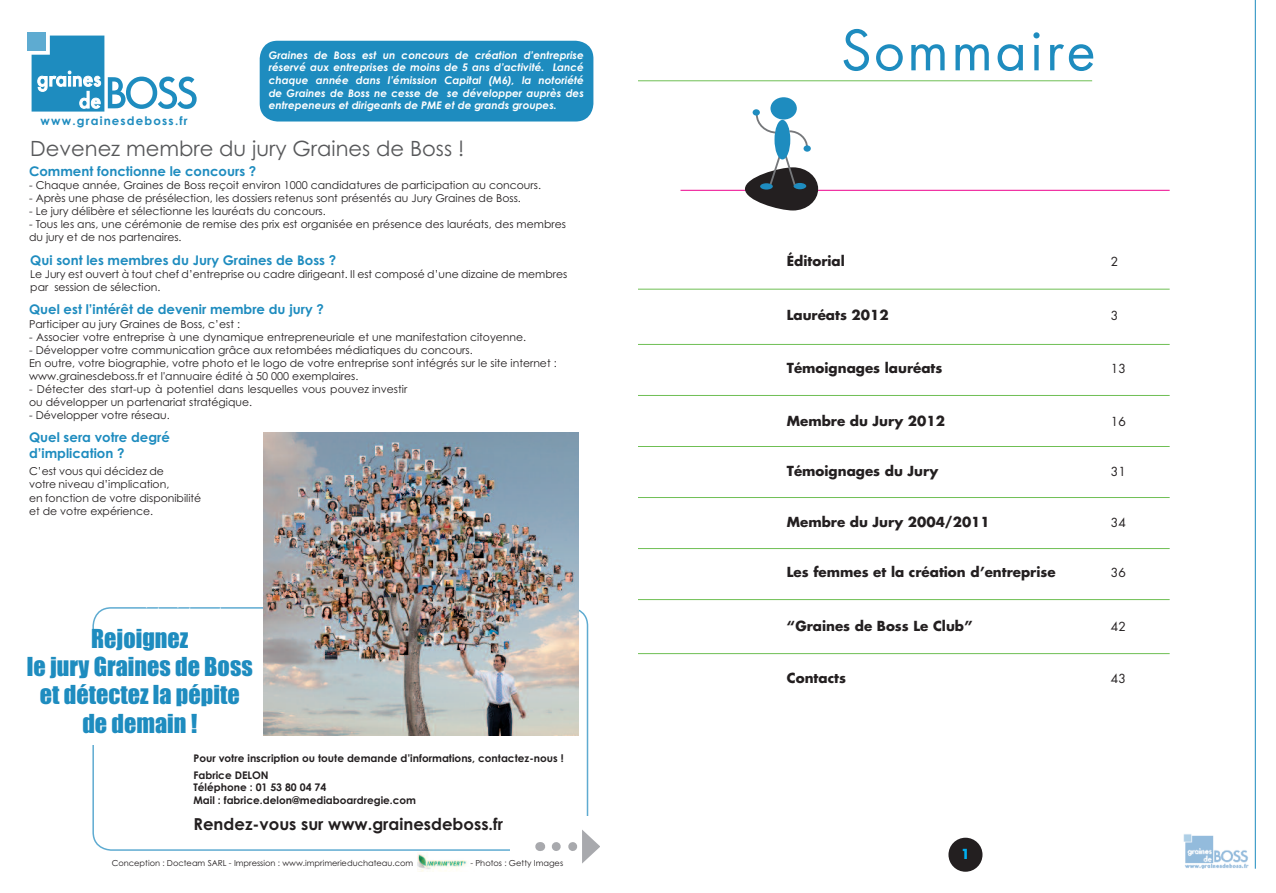
<style>
.page{position:relative;width:1276px;height:893px;background:#fff}
.page>*{position:absolute;margin:0;border:0;box-sizing:border-box;transform-origin:0 0}
.t1{font:54px "Futura";letter-spacing:.05em;color:#1e8cbf}
.t2{font:24.15px/28.2px "Impact";color:#1e8cbf;text-align:center}
.t3{font:21px "Century Gothic";color:#57585a}
.t4{font:700 16.5px "Century Gothic";color:#231f20}
.t5{font:700 13.5px "Futura";color:#231f20}
.t6{font:700 13.5px "Futura";color:#00aeef}
.t7{font:700 13.35px/15.9px "Century Gothic";color:#1e8cbf}
.t8{font:12.15px "Futura";color:#231f20}
.t9{font:700 11.85px "Century Gothic";letter-spacing:.1em;color:#1e8cbf}
.t10{font:10.8px/13px "Century Gothic";color:#231f20}
.t11{font:italic 700 10.5px/12.6px "Century Gothic";color:#fff;text-align:justify}
.t12{font:700 10.5px/16.8px "Century Gothic";color:#231f20}
.t13{font:8.25px "Century Gothic";color:#231f20}
</style>
<div class="page">
<hr style="left:638px;top:80px;width:454px;height:1px;background:#6fbf54">
<hr style="left:638px;top:289px;width:531px;height:1px;background:#6fbf54">
<hr style="left:638px;top:344px;width:531px;height:1px;background:#6fbf54">
<hr style="left:638px;top:395px;width:531px;height:1px;background:#6fbf54">
<hr style="left:638px;top:446px;width:531px;height:1px;background:#6fbf54">
<hr style="left:638px;top:497px;width:531px;height:1px;background:#6fbf54">
<hr style="left:638px;top:548px;width:531px;height:1px;background:#6fbf54">
<hr style="left:638px;top:599px;width:531px;height:1px;background:#6fbf54">
<hr style="left:638px;top:653px;width:531px;height:1px;background:#6fbf54">
<img style="left:1183px;top:834px;width:65px;height:35px">
<hr style="left:1254px;top:0;width:1px;height:869px;background:#1e8cbf">
<hr style="left:680px;top:190px;width:489px;height:1px;background:#ed028c">
<div style="left:770px;top:97px;width:27px;height:23px;background:#1e8cbf;border-radius:50%"></div>
<svg style="left:745px;top:112px;width:73px;height:98px"></svg>
<div style="left:774px;top:120px;width:16px;height:39px;background:#1e8cbf;border-radius:50%"></div>
<div style="left:752px;top:109px;width:8px;height:7px;background:#1e8cbf;border-radius:50%"></div>
<div style="left:803px;top:145px;width:8px;height:7px;background:#1e8cbf;border-radius:50%"></div>
<div style="left:948px;top:838px;width:34px;height:34px;background:#231f20;border-radius:50%"></div>
<div style="left:92px;top:607px;width:496px;height:244px;border:2px solid #5eabd1;border-radius:18px"></div>
<div style="left:260px;top:41px;width:333px;height:81px;background:#1e8cbf;border-radius:18px"></div>
<div style="left:21px;top:629px;width:237px;height:115px;background:#fff"></div>
<div style="left:28px;top:32px;width:18px;height:19px;background:#5eabd1"></div>
<svg style="left:32px;top:36px;width:165px;height:76px"></svg>
<div style="left:510px;top:816px;width:82px;height:51px;background:#fff"></div>
<svg style="left:556px;top:830px;width:44px;height:33px"></svg>
<img style="left:417px;top:852px;width:50px;height:20px">
<img style="left:263px;top:432px;width:315px;height:303px">
<p class="t9" style="left:41px;top:114px;width:149px">www.grainesdeboss.fr</p>
<p class="t11" style="left:269px;top:48px;width:317px">Graines de Boss est un concours de création d’entreprise réservé aux entreprises de moins de 5 ans d’activité. Lancé chaque année dans l’émission Capital (M6), la notoriété de Graines de Boss ne cesse de se développer auprès des entrepeneurs et dirigeants de PME et de grands groupes.</p>
<h3 class="t3" style="left:30px;top:136px;width:435px">Devenez membre du jury Graines de Boss !</h3>
<p class="t7" style="left:29px;top:163px;width:229px">Comment fonctionne le concours ?</p>
<p class="t10" style="left:29px;top:179px;width:513px">- Chaque année, Graines de Boss reçoit environ 1000 candidatures de participation au concours.</p>
<p class="t10" style="left:29px;top:192px;width:493px">- Après une phase de présélection, les dossiers retenus sont présentés au Jury Graines de Boss.</p>
<p class="t10" style="left:29px;top:205px;width:298px">- Le jury délibère et sélectionne les lauréats du concours.</p>
<p class="t10" style="left:29px;top:218px;width:538px">- Tous les ans, une cérémonie de remise des prix est organisée en présence des lauréats, des membres du jury et de nos partenaires.</p>
<p class="t7" style="left:30px;top:252px;width:307px">Qui sont les membres du Jury Graines de Boss ?</p>
<p class="t10" style="left:30px;top:267px;width:538px">Le Jury est ouvert à tout chef d’entreprise ou cadre dirigeant. Il est composé d’une dizaine de membres par session de sélection.</p>
<p class="t7" style="left:29px;top:301px;width:296px">Quel est l’intérêt de devenir membre du jury ?</p>
<p class="t10" style="left:29px;top:318px;width:212px">Participer au jury Graines de Boss, c’est :</p>
<p class="t10" style="left:29px;top:331px;width:498px">- Associer votre entreprise à une dynamique entrepreneuriale et une manifestation citoyenne.</p>
<p class="t10" style="left:29px;top:344px;width:529px">- Développer votre communication grâce aux retombées médiatiques du concours.<br>En outre, votre biographie, votre photo et le logo de votre entreprise sont intégrés sur le site internet : www.grainesdeboss.fr et l'annuaire édité à 50 000 exemplaires.</p>
<p class="t10" style="left:29px;top:383px;width:380px">- Détecter des start-up à potentiel dans lesquelles vous pouvez investir ou développer un partenariat stratégique.</p>
<p class="t10" style="left:29px;top:409px;width:142px">- Développer votre réseau.</p>
<p class="t7" style="left:29px;top:429px;width:142px">Quel sera votre degré d’implication ?</p>
<p class="t10" style="left:29px;top:464px;width:174px">C’est vous qui décidez de<br>votre niveau d’implication,<br>en fonction de votre disponibilité et de votre expérience.</p>
<h2 class="t2" style="left:27px;top:624px;width:227px">Rejoignez<br>le jury Graines de Boss et détectez la pépite de demain !</h2>
<p class="t12" style="left:193px;top:749px;width:372px">Pour votre inscription ou toute demande d’informations, contactez-nous !<br>Fabrice DELON</p>
<p class="t12" style="left:193px;top:781px;width:224px;line-height:12.6px">Téléphone : 01 53 80 04 74<br>Mail : fabrice.delon@mediaboardregie.com</p>
<h3 class="t4" style="left:193px;top:814px;width:311px">Rendez-vous sur www.grainesdeboss.fr</h3>
<p class="t13" style="left:112px;top:858px;width:303px">Conception : Docteam SARL - Impression : www.imprimerieduchateau.com</p>
<p class="t13" style="left:470px;top:858px;width:94px">- Photos : Getty Images</p>
<h1 class="t1" style="left:841px;top:26px;width:255px">Sommaire</h1>
<p class="t5" style="left:787px;top:255px;width:59px">Éditorial</p>
<p class="t8" style="left:1111px;top:256px;width:9px">2</p>
<p class="t5" style="left:787px;top:309px;width:103px">Lauréats 2012</p>
<p class="t8" style="left:1111px;top:310px;width:9px">3</p>
<p class="t5" style="left:787px;top:362px;width:157px">Témoignages lauréats</p>
<p class="t8" style="left:1111px;top:363px;width:16px">13</p>
<p class="t5" style="left:787px;top:414px;width:160px">Membre du Jury 2012</p>
<p class="t8" style="left:1111px;top:415px;width:16px">16</p>
<p class="t5" style="left:787px;top:465px;width:153px">Témoignages du Jury</p>
<p class="t8" style="left:1111px;top:466px;width:16px">31</p>
<p class="t5" style="left:787px;top:515px;width:204px">Membre du Jury 2004/2011</p>
<p class="t8" style="left:1111px;top:517px;width:16px">34</p>
<p class="t5" style="left:787px;top:566px;width:270px">Les femmes et la création d’entreprise</p>
<p class="t8" style="left:1111px;top:567px;width:16px">36</p>
<p class="t5" style="left:787px;top:619px;width:187px">“Graines de Boss Le Club”</p>
<p class="t8" style="left:1111px;top:621px;width:16px">42</p>
<p class="t5" style="left:787px;top:672px;width:61px">Contacts</p>
<p class="t8" style="left:1111px;top:673px;width:16px">43</p>
<p class="t6" style="left:961px;top:847px;width:11px">1</p>
</div>
